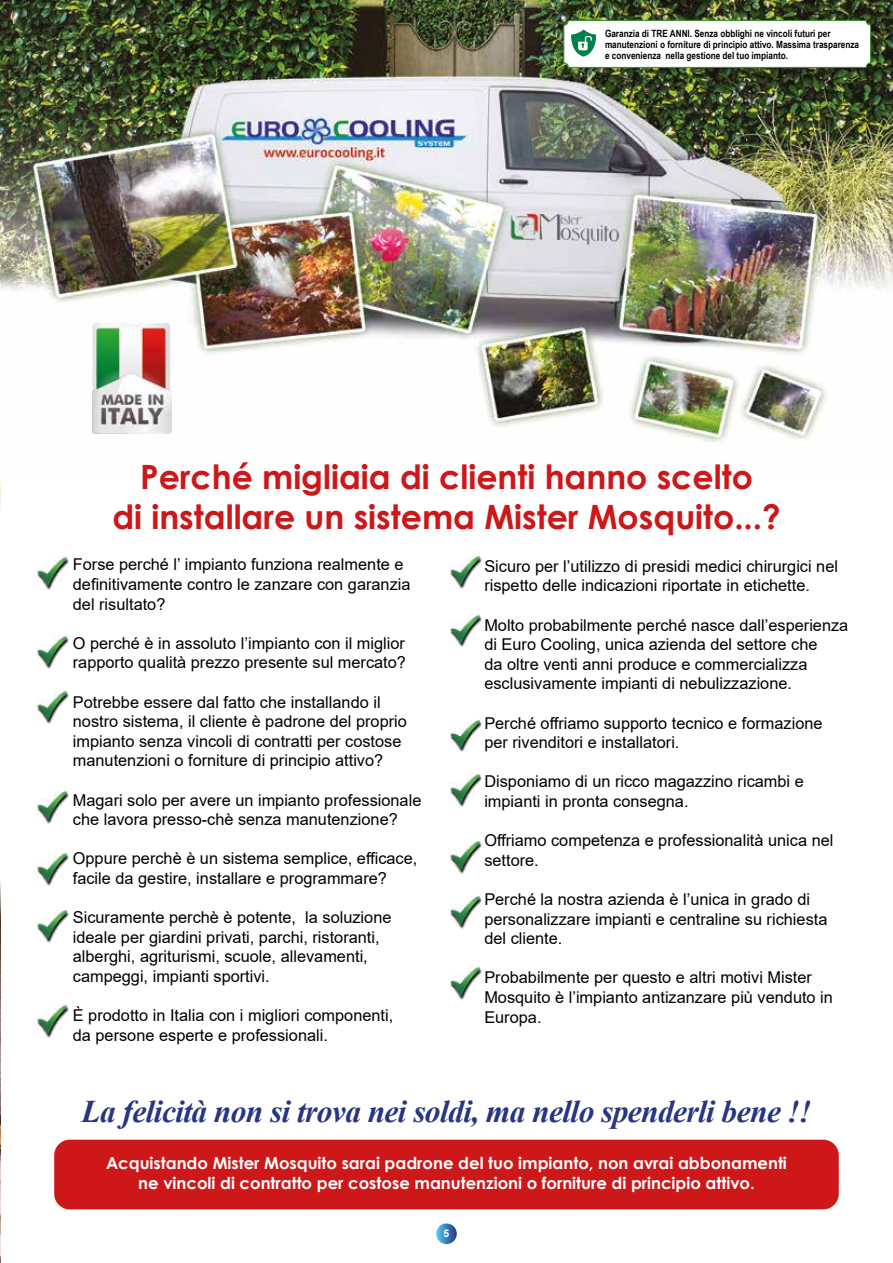
<style>
.page{position:relative;width:893px;height:1263px;background:#fff}
.page>*{position:absolute;margin:0;border:0;box-sizing:border-box;transform-origin:0 0}
.t1{font:700 33.45px/40.2px "Century Gothic";color:#cd1719;text-align:center}
.t2{font:italic 700 31.5px "Times New Roman";letter-spacing:-.02em;color:#283583}
.t3{font:700 16.5px/19.8px "Century Gothic";color:#fff;text-align:center}
.t4{font:16.35px/19.6px "Arial";color:#000}
.t5{font:700 10.5px "Arial";color:#fff}
.t6{font:700 10.05px/11.1px "Arial Narrow";color:#000}
</style>
<div class="page">
<svg style="left:436px;top:1223px;width:21px;height:21px"></svg>
<img style="left:0;top:0;width:1px;height:509px">
<img style="left:0;top:881px;width:1px;height:382px">
<img style="left:1px;top:0;width:892px;height:442px">
<img style="left:36px;top:557px;width:33px;height:33px">
<img style="left:36px;top:636px;width:33px;height:32px">
<img style="left:36px;top:691px;width:33px;height:33px">
<img style="left:450px;top:967px;width:32px;height:32px">
<img style="left:36px;top:791px;width:33px;height:33px">
<img style="left:36px;top:853px;width:33px;height:33px">
<img style="left:36px;top:910px;width:33px;height:33px">
<img style="left:36px;top:1005px;width:33px;height:32px">
<img style="left:449px;top:556px;width:33px;height:33px">
<img style="left:449px;top:615px;width:33px;height:32px">
<img style="left:449px;top:720px;width:33px;height:32px">
<img style="left:449px;top:774px;width:33px;height:33px">
<img style="left:449px;top:841px;width:33px;height:32px">
<img style="left:449px;top:896px;width:33px;height:33px">
<img style="left:92px;top:323px;width:80px;height:111px">
<div style="left:564px;top:21px;width:307px;height:46px;background:#fff;border-radius:4px"></div>
<div style="left:563px;top:20px;width:308px;height:48px;border:1px solid #378d2d;border-radius:4px"></div>
<svg style="left:571px;top:30px;width:25px;height:27px"></svg>
<div style="left:54px;top:1140px;width:785px;height:69px;background:#cd1719;border-radius:16px"></div>
<p class="t6" style="left:605px;top:27px;width:256px">Garanzia di TRE ANNI. Senza obblighi ne vincoli futuri per manutenzioni o forniture di principio attivo. Massima trasparenza e convenienza nella gestione del tuo impianto.</p>
<h1 class="t1" style="left:112px;top:455px;width:670px">Perché migliaia di clienti hanno scelto<br>di installare un sistema Mister Mosquito...?</h1>
<p class="t4" style="left:73px;top:555px;width:339px">Forse perché l’ impianto funziona realmente e definitivamente contro le zanzare con garanzia del risultato?</p>
<p class="t4" style="left:73px;top:633px;width:335px">O perché è in assoluto l’impianto con il miglior rapporto qualità prezzo presente sul mercato?</p>
<p class="t4" style="left:73px;top:692px;width:336px">Potrebbe essere dal fatto che installando il nostro sistema, il cliente è padrone del proprio impianto senza vincoli di contratti per costose manutenzioni o forniture di principio attivo?</p>
<p class="t4" style="left:73px;top:790px;width:350px">Magari solo per avere un impianto professionale che lavora presso-chè senza manutenzione?</p>
<p class="t4" style="left:73px;top:849px;width:346px">Oppure perchè è un sistema semplice, efficace, facile da gestire, installare e programmare?</p>
<p class="t4" style="left:73px;top:907px;width:320px">Sicuramente perchè è potente, la soluzione ideale per giardini privati, parchi, ristoranti, alberghi, agriturismi, scuole, allevamenti, campeggi, impianti sportivi.</p>
<p class="t4" style="left:73px;top:1005px;width:322px">È prodotto in Italia con i migliori componenti, da persone esperte e professionali.</p>
<p class="t4" style="left:484px;top:556px;width:355px">Sicuro per l’utilizzo di presidi medici chirurgici nel rispetto delle indicazioni riportate in etichette.</p>
<p class="t4" style="left:484px;top:615px;width:365px">Molto probabilmente perché nasce dall’esperienza di Euro Cooling, unica azienda del settore che<br>da oltre venti anni produce e commercializza esclusivamente impianti di nebulizzazione.</p>
<p class="t4" style="left:484px;top:713px;width:340px">Perché offriamo supporto tecnico e formazione per rivenditori e installatori.</p>
<p class="t4" style="left:484px;top:772px;width:321px">Disponiamo di un ricco magazzino ricambi e impianti in pronta consegna.</p>
<p class="t4" style="left:484px;top:830px;width:351px">Offriamo competenza e professionalità unica nel settore.</p>
<p class="t4" style="left:484px;top:889px;width:345px">Perché la nostra azienda è l’unica in grado di personalizzare impianti e centraline su richiesta del cliente.</p>
<p class="t4" style="left:484px;top:968px;width:350px">Probabilmente per questo e altri motivi Mister<br>Mosquito è l’impianto antizanzare più venduto in<br>Europa.</p>
<h2 class="t2" style="left:82px;top:1089px;width:731px">La felicità non si trova nei soldi, ma nello spenderli bene !!</h2>
<p class="t3" style="left:106px;top:1152px;width:682px">Acquistando Mister Mosquito sarai padrone del tuo impianto, non avrai abbonamenti ne vincoli di contratto per costose manutenzioni o forniture di principio attivo.</p>
<p class="t5" style="left:444px;top:1226px;width:7px">5</p>
</div>
